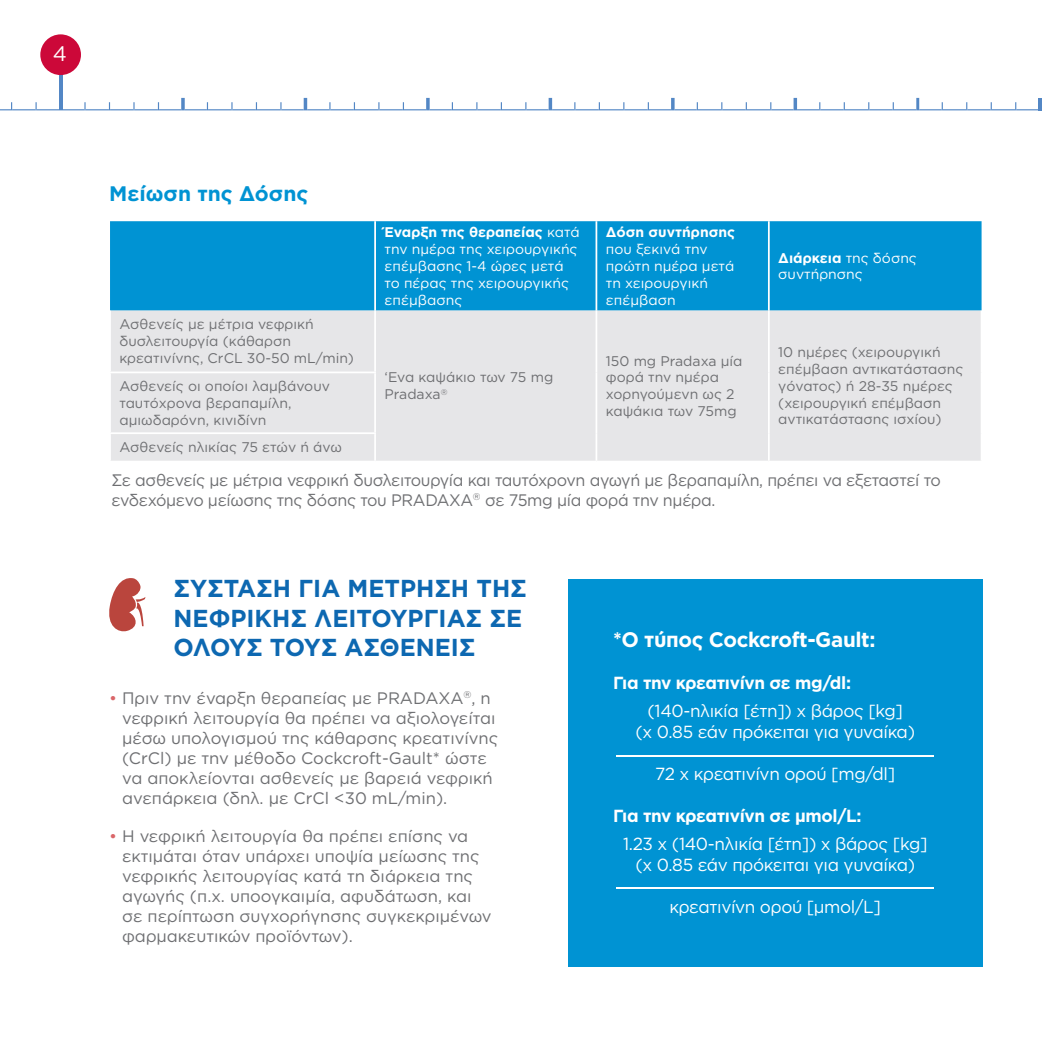
<style>
.page{position:relative;width:1042px;height:1042px;background:#fff}
.page>*{position:absolute;margin:0;border:0;box-sizing:border-box;transform-origin:0 0}
.t1{font:700 24.5px/29.4px "Gotham Greek";color:#0d68b1}
.t2{font:700 21px "Gotham Greek";letter-spacing:-.02em;color:#fff}
.t3{font:700 21px "Gotham Greek";color:#0093d3}
.t4{font:21px "Gotham Greek";color:#fff}
.t5{font:17.5px/21px "Gotham Greek";letter-spacing:-.02em;color:#fff;text-align:center}
.t6{font:700 17.5px "Gotham Greek";letter-spacing:-.02em;color:#fff}
.t7{font:16.62px/19.9px "Gotham Greek";color:#6e6f72}
.t8{font:16.62px/19.9px "Gotham Greek";letter-spacing:-.02em;color:#6e6f72}
.t9{font:14px/16.8px "Gotham Greek";color:#6e6f72}
.t10{font:14px/16.8px "Gotham Greek";color:#fff}
.t11{font:700 14px "Gotham Greek";color:#fff}
.s1{font-weight:700}
.s2{color:#da6669}
</style>
<div class="page">
<hr style="left:59px;top:74px;width:3px;height:35px;background:#5387c5">
<hr style="left:1038px;top:98px;width:4px;height:12px;background:#5387c5">
<svg style="left:0;top:98px;width:1038px;height:12px"></svg>
<div style="left:40px;top:34px;width:41px;height:41px;background:#cc0839;border-radius:50%"></div>
<div style="left:568px;top:579px;width:414px;height:387px;background:#0093d3"></div>
<svg style="left:109px;top:578px;width:36px;height:54px"></svg>
<hr style="left:616px;top:755px;width:318px;height:2px;background:#fff">
<hr style="left:616px;top:887px;width:318px;height:2px;background:#fff">
<div style="left:110px;top:221px;width:871px;height:90px;background:#0093d3"></div>
<div style="left:111px;top:311px;width:869px;height:150px;background:#e6e6e8"></div>
<hr style="left:374px;top:221px;width:2px;height:90px;background:#fff">
<hr style="left:595px;top:221px;width:2px;height:90px;background:#fff">
<hr style="left:768px;top:221px;width:2px;height:90px;background:#fff">
<hr style="left:374px;top:311px;width:2px;height:60px;background:#fff">
<hr style="left:595px;top:311px;width:2px;height:61px;background:#fff">
<hr style="left:768px;top:311px;width:2px;height:61px;background:#fff">
<hr style="left:374px;top:373px;width:2px;height:59px;background:#fff">
<hr style="left:595px;top:372px;width:2px;height:61px;background:#fff">
<hr style="left:768px;top:372px;width:2px;height:61px;background:#fff">
<hr style="left:374px;top:434px;width:2px;height:27px;background:#fff">
<hr style="left:595px;top:433px;width:2px;height:28px;background:#fff">
<hr style="left:768px;top:433px;width:2px;height:28px;background:#fff">
<hr style="left:109px;top:371px;width:267px;height:2px;background:#fff">
<hr style="left:109px;top:432px;width:267px;height:2px;background:#fff">
<p class="t4" style="left:53px;top:42px;width:16px">4</p>
<p class="t3" style="left:109px;top:182px;width:201px">Μείωση της Δόσης</p>
<p class="t10" style="left:384px;top:224px;width:197px"><span class="s1">Έναρξη της θεραπείας</span> κατά την ημέρα της χειρουργικής επέμβασης 1‑4 ώρες μετά το πέρας της χειρουργικής επέμβασης</p>
<p class="t11" style="left:606px;top:224px;width:131px">Δόση συντήρησης</p>
<p class="t10" style="left:606px;top:241px;width:130px">που ξεκινά την πρώτη ημέρα μετά τη χειρουργική επέμβαση</p>
<p class="t10" style="left:778px;top:249px;width:140px"><span class="s1">Διάρκεια</span> της δόσης συντήρησης</p>
<p class="t9" style="left:119px;top:316px;width:236px">Ασθενείς με μέτρια νεφρική δυσλειτουργία (κάθαρση κρεατινίνης, CrCL 30‑50 mL/min)</p>
<p class="t9" style="left:606px;top:352px;width:138px">150 mg Pradaxa μία φορά την ημέρα χορηγούμενη ως 2 καψάκια των 75mg</p>
<p class="t9" style="left:778px;top:343px;width:187px">10 ημέρες (χειρουργική επέμβαση αντικατάστασης γόνατος) ή 28‑35 ημέρες (χειρουργική επέμβαση αντικατάστασης ισχίου)</p>
<p class="t9" style="left:384px;top:369px;width:170px">‘Ενα καψάκιο των 75 mg<br>Pradaxa<sup>®</sup></p>
<p class="t9" style="left:119px;top:377px;width:212px">Ασθενείς οι οποίοι λαμβάνουν ταυτόχρονα βεραπαμίλη, αμιωδαρόνη, κινιδίνη</p>
<p class="t9" style="left:119px;top:439px;width:224px">Ασθενείς ηλικίας 75 ετών ή άνω</p>
<p class="t8" style="left:111px;top:470px;width:831px">Σε ασθενείς με μέτρια νεφρική δυσλειτουργία και ταυτόχρονη αγωγή με βεραπαμίλη, πρέπει να εξεταστεί το ενδεχόμενο μείωσης της δόσης του PRADAXA<sup>®</sup> σε 75mg μία φορά την ημέρα.</p>
<h1 class="t1" style="left:174px;top:573px;width:355px">ΣΎΣΤΑΣΗ ΓΙΑ ΜΈΤΡΗΣΗ ΤΗΣ<br>ΝΕΦΡΙ ΚΉΣ ΛΕΙΤΟΥΡΓΊΑΣ ΣΕ<br>ΌΛΟΥΣ ΤΟΥΣ ΑΣΘΕΝΕΊΣ</h1>
<p class="t7" style="left:122px;top:688px;width:378px;text-indent:-13px"><span class="s2">•</span> Πριν την έναρξη θεραπείας με PRADAXA<sup>®</sup>, η νεφρική λειτουργία θα πρέπει να αξιολογείται μέσω υπολογισμού της κάθαρσης κρεατινίνης (CrCl) με την μέθοδο Cockcroft-Gault* ώστε να αποκλείονται ασθενείς με βαρειά νεφρική ανεπάρκεια (δηλ. με CrCl &lt;30 mL/min).</p>
<p class="t7" style="left:122px;top:826px;width:371px;text-indent:-13px"><span class="s2">•</span> Η νεφρική λειτουργία θα πρέπει επίσης να εκτιμάται όταν υπάρχει υποψία μείωσης της νεφρικής λειτουργίας κατά τη διάρκεια της αγωγής (π.χ. υποογκαιμία, αφυδάτωση, και σε περίπτωση συγχορήγησης συγκεκριμένων φαρμακευτικών προϊόντων).</p>
<p class="t2" style="left:613px;top:627px;width:264px">*Ο τύπος Cockcroft-Gault:</p>
<p class="t6" style="left:613px;top:672px;width:240px">Για την κρεατινίνη σε mg/dl:</p>
<p class="t5" style="left:635px;top:700px;width:281px">(140-ηλικία [έτη]) x βάρος [kg]<br>(x 0.85 εάν πρόκειται για γυναίκα)</p>
<p class="t5" style="left:655px;top:763px;width:242px">72 x κρεατινίνη ορού [mg/dl]</p>
<p class="t6" style="left:613px;top:805px;width:250px">Για την κρεατινίνη σε μmol/L:</p>
<p class="t5" style="left:623px;top:833px;width:306px">1.23 x (140-ηλικία [έτη]) x βάρος [kg] (x 0.85 εάν πρόκειται για γυναίκα)</p>
<p class="t5" style="left:669px;top:896px;width:213px">κρεατινίνη ορού [μmol/L]</p>
</div>
